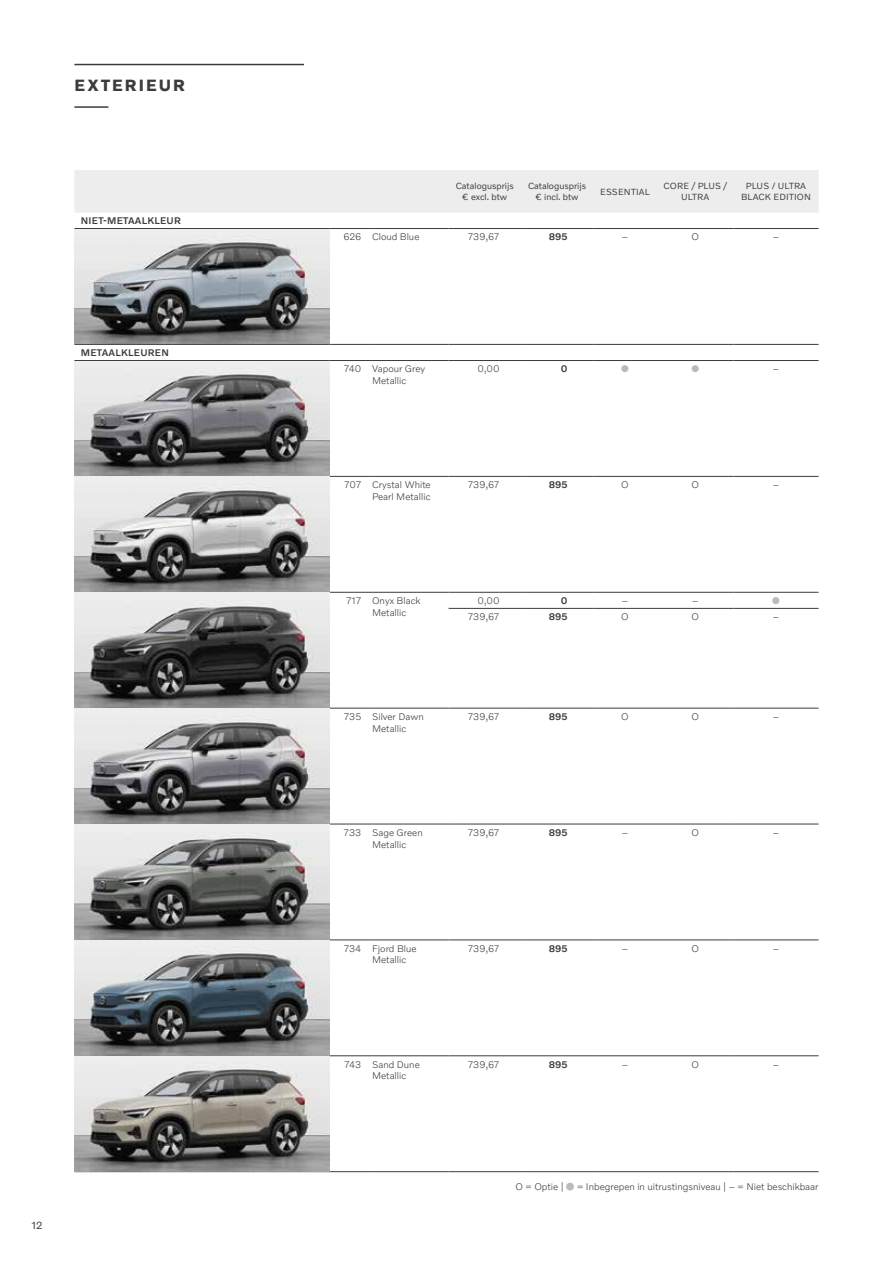
<style>
.page{position:relative;width:893px;height:1263px;background:#fff}
.page>*{position:absolute;margin:0;border:0;box-sizing:border-box;transform-origin:0 0}
.t1{font:700 16.5px "Volvo Novum";letter-spacing:.125em;color:#3c3c3b}
.t2{font:10.5px "Volvo Novum";color:#3c3c3b}
.t3{font:300 9.75px/11.7px "Volvo Novum";color:#3c3c3b}
.t4{font:500 9.75px "Volvo Novum";letter-spacing:.02em;color:#3c3c3b}
.t5{font:9.75px "Zapf Dingbats ITC";color:#bababa}
.t6{font:9px/10.8px "Volvo Novum";color:#3c3c3b;text-align:center}
.t7{font:9px/10.8px "Volvo Novum";letter-spacing:.02em;color:#3c3c3b;text-align:center}
.s1{font-family:"European Pi One";font-weight:400;color:#bababa}
</style>
<div class="page">
<hr style="left:74px;top:64px;width:230px;height:1px;background:#3c3c3b">
<hr style="left:74px;top:106px;width:34px;height:2px;background:#3c3c3b">
<div style="left:74px;top:170px;width:745px;height:43px;background:#ededed"></div>
<hr style="left:74px;top:228px;width:256px;height:1px;background:#3c3c3b">
<hr style="left:330px;top:228px;width:42px;height:1px;background:#3c3c3b">
<hr style="left:372px;top:228px;width:77px;height:1px;background:#3c3c3b">
<hr style="left:449px;top:228px;width:72px;height:1px;background:#3c3c3b">
<hr style="left:521px;top:228px;width:72px;height:1px;background:#3c3c3b">
<hr style="left:593px;top:228px;width:64px;height:1px;background:#3c3c3b">
<hr style="left:657px;top:228px;width:76px;height:1px;background:#3c3c3b">
<hr style="left:733px;top:228px;width:86px;height:1px;background:#3c3c3b">
<hr style="left:74px;top:360px;width:256px;height:1px;background:#3c3c3b">
<hr style="left:330px;top:360px;width:42px;height:1px;background:#3c3c3b">
<hr style="left:372px;top:360px;width:77px;height:1px;background:#3c3c3b">
<hr style="left:449px;top:360px;width:72px;height:1px;background:#3c3c3b">
<hr style="left:521px;top:360px;width:72px;height:1px;background:#3c3c3b">
<hr style="left:593px;top:360px;width:64px;height:1px;background:#3c3c3b">
<hr style="left:657px;top:360px;width:76px;height:1px;background:#3c3c3b">
<hr style="left:733px;top:360px;width:86px;height:1px;background:#3c3c3b">
<hr style="left:330px;top:476px;width:42px;height:1px;background:#3c3c3b">
<hr style="left:372px;top:476px;width:77px;height:1px;background:#3c3c3b">
<hr style="left:449px;top:476px;width:72px;height:1px;background:#3c3c3b">
<hr style="left:521px;top:476px;width:72px;height:1px;background:#3c3c3b">
<hr style="left:593px;top:476px;width:64px;height:1px;background:#3c3c3b">
<hr style="left:657px;top:476px;width:76px;height:1px;background:#3c3c3b">
<hr style="left:733px;top:476px;width:86px;height:1px;background:#3c3c3b">
<hr style="left:330px;top:592px;width:42px;height:1px;background:#3c3c3b">
<hr style="left:372px;top:592px;width:77px;height:1px;background:#3c3c3b">
<hr style="left:449px;top:592px;width:72px;height:1px;background:#3c3c3b">
<hr style="left:521px;top:592px;width:72px;height:1px;background:#3c3c3b">
<hr style="left:593px;top:592px;width:64px;height:1px;background:#3c3c3b">
<hr style="left:657px;top:592px;width:76px;height:1px;background:#3c3c3b">
<hr style="left:733px;top:592px;width:86px;height:1px;background:#3c3c3b">
<hr style="left:449px;top:608px;width:72px;height:1px;background:#3c3c3b">
<hr style="left:521px;top:608px;width:72px;height:1px;background:#3c3c3b">
<hr style="left:593px;top:608px;width:64px;height:1px;background:#3c3c3b">
<hr style="left:657px;top:608px;width:76px;height:1px;background:#3c3c3b">
<hr style="left:733px;top:608px;width:86px;height:1px;background:#3c3c3b">
<hr style="left:330px;top:708px;width:42px;height:1px;background:#3c3c3b">
<hr style="left:372px;top:708px;width:77px;height:1px;background:#3c3c3b">
<hr style="left:449px;top:708px;width:72px;height:1px;background:#3c3c3b">
<hr style="left:521px;top:708px;width:72px;height:1px;background:#3c3c3b">
<hr style="left:593px;top:708px;width:64px;height:1px;background:#3c3c3b">
<hr style="left:657px;top:708px;width:76px;height:1px;background:#3c3c3b">
<hr style="left:733px;top:708px;width:86px;height:1px;background:#3c3c3b">
<hr style="left:330px;top:824px;width:42px;height:1px;background:#3c3c3b">
<hr style="left:372px;top:824px;width:77px;height:1px;background:#3c3c3b">
<hr style="left:449px;top:824px;width:72px;height:1px;background:#3c3c3b">
<hr style="left:521px;top:824px;width:72px;height:1px;background:#3c3c3b">
<hr style="left:593px;top:824px;width:64px;height:1px;background:#3c3c3b">
<hr style="left:657px;top:824px;width:76px;height:1px;background:#3c3c3b">
<hr style="left:733px;top:824px;width:86px;height:1px;background:#3c3c3b">
<hr style="left:330px;top:940px;width:42px;height:1px;background:#3c3c3b">
<hr style="left:372px;top:940px;width:77px;height:1px;background:#3c3c3b">
<hr style="left:449px;top:940px;width:72px;height:1px;background:#3c3c3b">
<hr style="left:521px;top:940px;width:72px;height:1px;background:#3c3c3b">
<hr style="left:593px;top:940px;width:64px;height:1px;background:#3c3c3b">
<hr style="left:657px;top:940px;width:76px;height:1px;background:#3c3c3b">
<hr style="left:733px;top:940px;width:86px;height:1px;background:#3c3c3b">
<hr style="left:330px;top:1055px;width:42px;height:1px;background:#3c3c3b">
<hr style="left:372px;top:1055px;width:77px;height:1px;background:#3c3c3b">
<hr style="left:449px;top:1055px;width:72px;height:1px;background:#3c3c3b">
<hr style="left:521px;top:1055px;width:72px;height:1px;background:#3c3c3b">
<hr style="left:593px;top:1055px;width:64px;height:1px;background:#3c3c3b">
<hr style="left:657px;top:1055px;width:76px;height:1px;background:#3c3c3b">
<hr style="left:733px;top:1055px;width:86px;height:1px;background:#3c3c3b">
<hr style="left:74px;top:1171px;width:256px;height:1px;background:#3c3c3b">
<hr style="left:330px;top:1171px;width:42px;height:1px;background:#3c3c3b">
<hr style="left:372px;top:1171px;width:77px;height:1px;background:#3c3c3b">
<hr style="left:449px;top:1171px;width:72px;height:1px;background:#3c3c3b">
<hr style="left:521px;top:1171px;width:72px;height:1px;background:#3c3c3b">
<hr style="left:593px;top:1171px;width:64px;height:1px;background:#3c3c3b">
<hr style="left:657px;top:1171px;width:76px;height:1px;background:#3c3c3b">
<hr style="left:733px;top:1171px;width:86px;height:1px;background:#3c3c3b">
<hr style="left:74px;top:344px;width:256px;height:1px;background:#3c3c3b">
<hr style="left:330px;top:344px;width:42px;height:1px;background:#3c3c3b">
<hr style="left:372px;top:344px;width:77px;height:1px;background:#3c3c3b">
<hr style="left:449px;top:344px;width:72px;height:1px;background:#3c3c3b">
<hr style="left:521px;top:344px;width:72px;height:1px;background:#3c3c3b">
<hr style="left:593px;top:344px;width:64px;height:1px;background:#3c3c3b">
<hr style="left:657px;top:344px;width:76px;height:1px;background:#3c3c3b">
<hr style="left:733px;top:344px;width:86px;height:1px;background:#3c3c3b">
<img style="left:74px;top:229px;width:256px;height:115px">
<img style="left:74px;top:361px;width:256px;height:810px">
<h1 class="t1" style="left:75px;top:75px;width:112px">EXTERIEUR</h1>
<p class="t4" style="left:81px;top:215px;width:102px">NIET-METAALKLEUR</p>
<p class="t4" style="left:81px;top:347px;width:89px">METAALKLEUREN</p>
<p class="t2" style="left:31px;top:1218px;width:13px">12</p>
<p class="t6" style="left:456px;top:181px;width:60px">Catalogusprijs € excl. btw</p>
<p class="t6" style="left:528px;top:181px;width:60px">Catalogusprijs € incl. btw</p>
<p class="t7" style="left:600px;top:186px;width:51px">ESSENTIAL</p>
<p class="t7" style="left:663px;top:181px;width:65px">CORE / PLUS /<br>ULTRA</p>
<p class="t7" style="left:741px;top:181px;width:71px">PLUS / ULTRA<br>BLACK EDITION</p>
<p class="t3" style="left:343px;top:231px;width:78px">626 Cloud Blue</p>
<p class="t3" style="left:468px;top:231px;width:33px">739,67</p>
<p class="t4" style="left:549px;top:231px;width:20px">895</p>
<p class="t3" style="left:622px;top:231px;width:8px">–</p>
<p class="t3" style="left:691px;top:231px;width:9px">O</p>
<p class="t3" style="left:773px;top:231px;width:8px">–</p>
<p class="t3" style="left:372px;top:363px;width:55px;text-indent:-28px">740 Vapour Grey<br>Metallic</p>
<p class="t3" style="left:477px;top:363px;width:24px">0,00</p>
<p class="t4" style="left:561px;top:363px;width:8px">0</p>
<p class="t5" style="left:621px;top:364px;width:9px">●</p>
<p class="t5" style="left:691px;top:364px;width:9px">●</p>
<p class="t3" style="left:773px;top:363px;width:8px">–</p>
<p class="t3" style="left:344px;top:479px;width:88px;text-align:right">707 Crystal White<br>Pearl Metallic</p>
<p class="t3" style="left:468px;top:479px;width:33px">739,67</p>
<p class="t4" style="left:549px;top:479px;width:20px">895</p>
<p class="t3" style="left:621px;top:479px;width:9px">O</p>
<p class="t3" style="left:691px;top:479px;width:9px">O</p>
<p class="t3" style="left:773px;top:479px;width:8px">–</p>
<p class="t3" style="left:372px;top:595px;width:50px;text-indent:-26px">717 Onyx Black<br>Metallic</p>
<p class="t3" style="left:477px;top:595px;width:24px">0,00</p>
<p class="t4" style="left:561px;top:595px;width:8px">0</p>
<p class="t3" style="left:622px;top:595px;width:8px">–</p>
<p class="t3" style="left:692px;top:595px;width:8px">–</p>
<p class="t5" style="left:772px;top:596px;width:9px">●</p>
<p class="t3" style="left:468px;top:611px;width:33px">739,67</p>
<p class="t4" style="left:549px;top:611px;width:20px">895</p>
<p class="t3" style="left:621px;top:611px;width:9px">O</p>
<p class="t3" style="left:691px;top:611px;width:9px">O</p>
<p class="t3" style="left:773px;top:611px;width:8px">–</p>
<p class="t3" style="left:372px;top:710px;width:53px;text-indent:-28px">735 Silver Dawn<br>Metallic</p>
<p class="t3" style="left:468px;top:710px;width:33px">739,67</p>
<p class="t4" style="left:549px;top:710px;width:20px">895</p>
<p class="t3" style="left:621px;top:710px;width:9px">O</p>
<p class="t3" style="left:691px;top:710px;width:9px">O</p>
<p class="t3" style="left:773px;top:710px;width:8px">–</p>
<p class="t3" style="left:372px;top:826px;width:52px;text-indent:-28px">733 Sage Green<br>Metallic</p>
<p class="t3" style="left:468px;top:826px;width:33px">739,67</p>
<p class="t4" style="left:549px;top:826px;width:20px">895</p>
<p class="t3" style="left:622px;top:826px;width:8px">–</p>
<p class="t3" style="left:691px;top:826px;width:9px">O</p>
<p class="t3" style="left:773px;top:826px;width:8px">–</p>
<p class="t3" style="left:372px;top:942px;width:46px;text-indent:-28px">734 Fjord Blue<br>Metallic</p>
<p class="t3" style="left:468px;top:942px;width:33px">739,67</p>
<p class="t4" style="left:549px;top:942px;width:20px">895</p>
<p class="t3" style="left:622px;top:942px;width:8px">–</p>
<p class="t3" style="left:691px;top:942px;width:9px">O</p>
<p class="t3" style="left:773px;top:942px;width:8px">–</p>
<p class="t3" style="left:372px;top:1058px;width:49px;text-indent:-28px">743 Sand Dune<br>Metallic</p>
<p class="t3" style="left:468px;top:1058px;width:33px">739,67</p>
<p class="t4" style="left:549px;top:1058px;width:20px">895</p>
<p class="t3" style="left:622px;top:1058px;width:8px">–</p>
<p class="t3" style="left:691px;top:1058px;width:9px">O</p>
<p class="t3" style="left:773px;top:1058px;width:8px">–</p>
<p class="t3" style="left:515px;top:1180px;width:305px">O = Optie | <span class="s1">V</span> = Inbegrepen in uitrustingsniveau | – = Niet beschikbaar</p>
</div>
